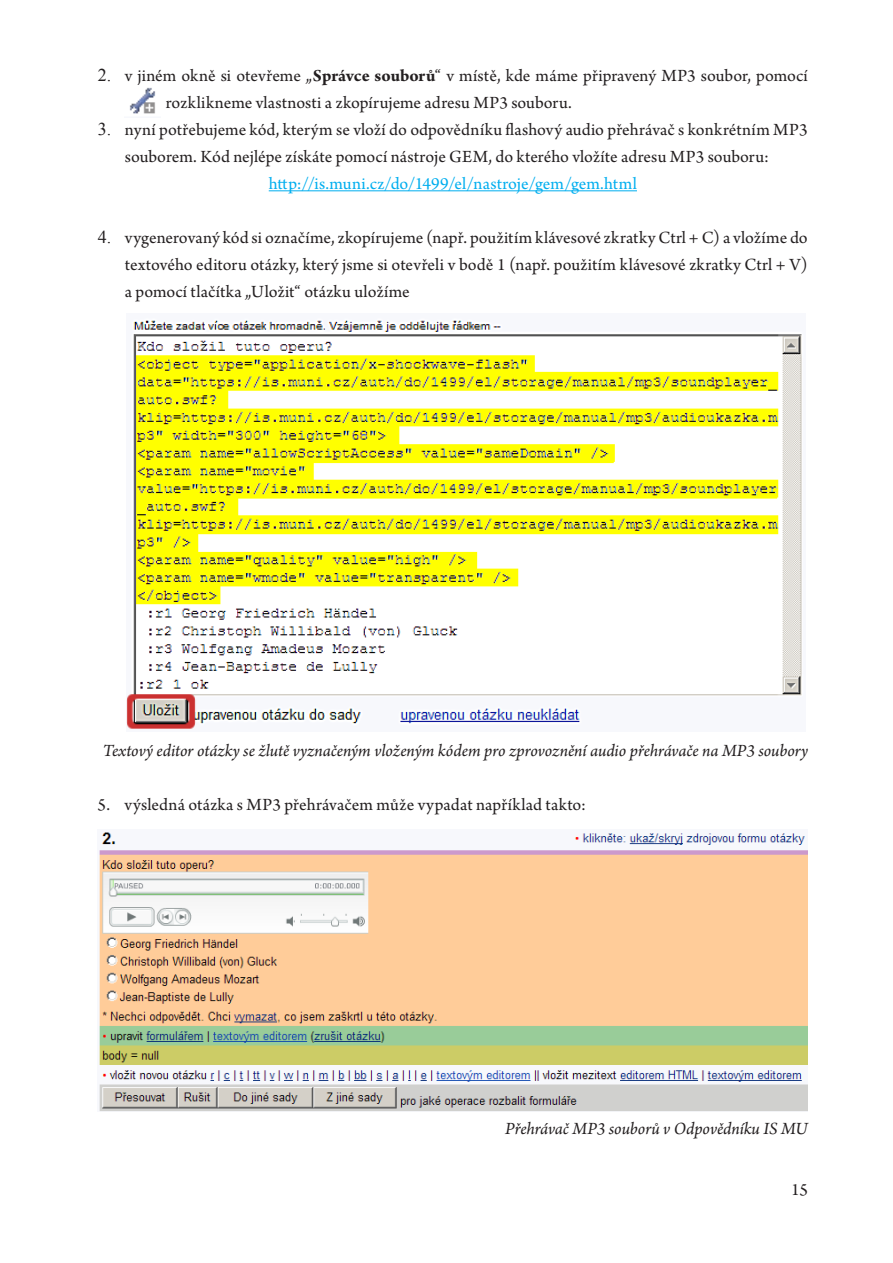
<style>
.page{position:relative;width:893px;height:1263px;background:#fff}
.page>*{position:absolute;margin:0;border:0;box-sizing:border-box;transform-origin:0 0}
.Základný_text{font:18px/27px "Arno Pro";letter-spacing:.005em;color:#231f20}
.Popis_obrázku{font:italic 18px "Arno Pro";letter-spacing:-.005em;color:#231f20}
.t1{font:18px "Arno Pro";letter-spacing:.005em;color:#00aeef}
.s1{font-family:"Times New Roman"}
.s2{font-weight:700}
</style>
<div class="page">
<hr style="left:269px;top:190px;width:368px;height:1px;background:#00aeef">
<img style="left:129px;top:87px;width:27px;height:27px">
<img style="left:126px;top:320px;width:676px;height:409px">
<img style="left:99px;top:832px;width:709px;height:280px">
<p class="Základný_text" style="left:166px;top:63px;width:644px;text-indent:-68px"><span class="s1">2.</span> v jiném okně si otevřeme „<span class="s2">Správce souborů</span>“ v místě, kde máme připravený MP3 soubor, pomocí rozklikneme vlastnosti a zkopírujeme adresu MP3 souboru.</p>
<p class="Základný_text" style="left:125px;top:117px;width:684px;text-indent:-27px"><span class="s1">3.</span> nyní potřebujeme kód, kterým se vloží do odpovědníku flashový audio přehrávač s konkrétním MP3 souborem. Kód nejlépe získáte pomocí nástroje GEM, do kterého vložíte adresu MP3 souboru:</p>
<p class="t1" style="left:269px;top:173px;width:370px">http://is.muni.cz/do/1499/el/nastroje/gem/gem.html</p>
<p class="Základný_text" style="left:125px;top:225px;width:684px;text-align:justify;text-indent:-27px"><span class="s1">4.</span> vygenerovaný kód si označíme, zkopírujeme (např. použitím klávesové zkratky Ctrl + C) a vložíme do textového editoru otázky, který jsme si otevřeli v bodě 1 (např. použitím klávesové zkratky Ctrl + V) a pomocí tlačítka „Uložit“ otázku uložíme</p>
<p class="Popis_obrázku" style="left:103px;top:740px;width:707px">Textový editor otázky se žlutě vyznačeným vloženým kódem pro zprovoznění audio přehrávače na MP3 soubory</p>
<p class="Základný_text" style="left:98px;top:792px;width:490px">5. výsledná otázka s MP3 přehrávačem může vypadat například takto:</p>
<p class="Popis_obrázku" style="left:505px;top:1118px;width:304px">Přehrávač MP3 souborů v Odpovědníku IS MU</p>
<p class="Základný_text" style="left:791px;top:1177px;width:18px">15</p>
</div>
